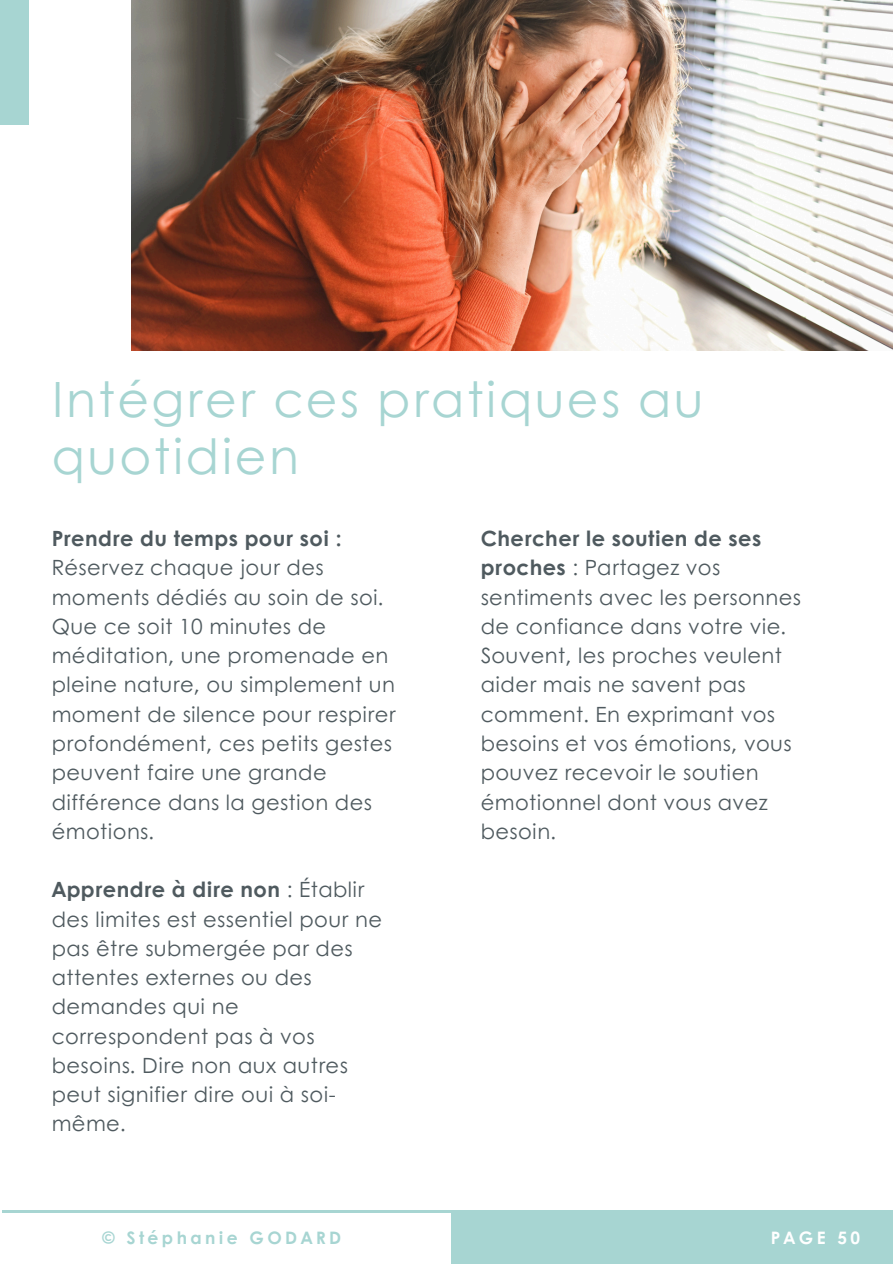
<style>
.page{position:relative;width:893px;height:1264px;background:#fff}
.page>*{position:absolute;margin:0;border:0;box-sizing:border-box;transform-origin:0 0}
.t1{font:48.6px/57.3px "Century Gothic";letter-spacing:.05em;color:#a7d5d2}
.t2{font:21px/29.2px "Century Gothic";letter-spacing:.02em;color:#4f5a5f}
.t3{font:700 17.1px "Century Gothic";letter-spacing:.2em;color:#a7d5d2}
.t4{font:700 17.1px "Century Gothic";letter-spacing:.2em;color:#fff}
.s1{font-weight:700}
</style>
<div class="page">
<div style="left:451px;top:1211px;width:441px;height:52px;background:#a7d5d2"></div>
<hr style="left:2px;top:1210px;width:890px;height:2px;background:#a7d5d2">
<div style="left:0;top:0;width:29px;height:124px;background:#a7d5d2"></div>
<img style="left:131px;top:0;width:761px;height:350px">
<h3 class="t1" style="left:52px;top:368px;width:653px">Intégrer ces pratiques au quotidien</h3>
<h1 class="t2" style="left:52px;top:523px;width:345px"><span class="s1">Prendre du temps pour soi :<br></span>Réservez chaque jour des moments dédiés au soin de soi.<br>Que ce soit 10 minutes de méditation, une promenade en pleine nature, ou simplement un moment de silence pour respirer profondément, ces petits gestes peuvent faire une grande différence dans la gestion des émotions.</h1>
<h2 class="t2" style="left:52px;top:874px;width:332px"><span class="s1">Apprendre à dire non</span> : Établir des limites est essentiel pour ne pas être submergée par des attentes externes ou des demandes qui ne correspondent pas à vos besoins. Dire non aux autres peut signifier dire oui à soi&shy;même.</h2>
<p class="t3" style="left:102px;top:1224px;width:240px">© Stéphanie GODARD</p>
<h2 class="t2" style="left:480px;top:523px;width:322px"><span class="s1">Chercher le soutien de ses proches</span> : Partagez vos sentiments avec les personnes de confiance dans votre vie.<br>Souvent, les proches veulent aider mais ne savent pas comment. En exprimant vos besoins et vos émotions, vous pouvez recevoir le soutien émotionnel dont vous avez besoin.</h2>
<h2 class="t4" style="left:770px;top:1224px;width:91px">PAGE 50</h2>
</div>
